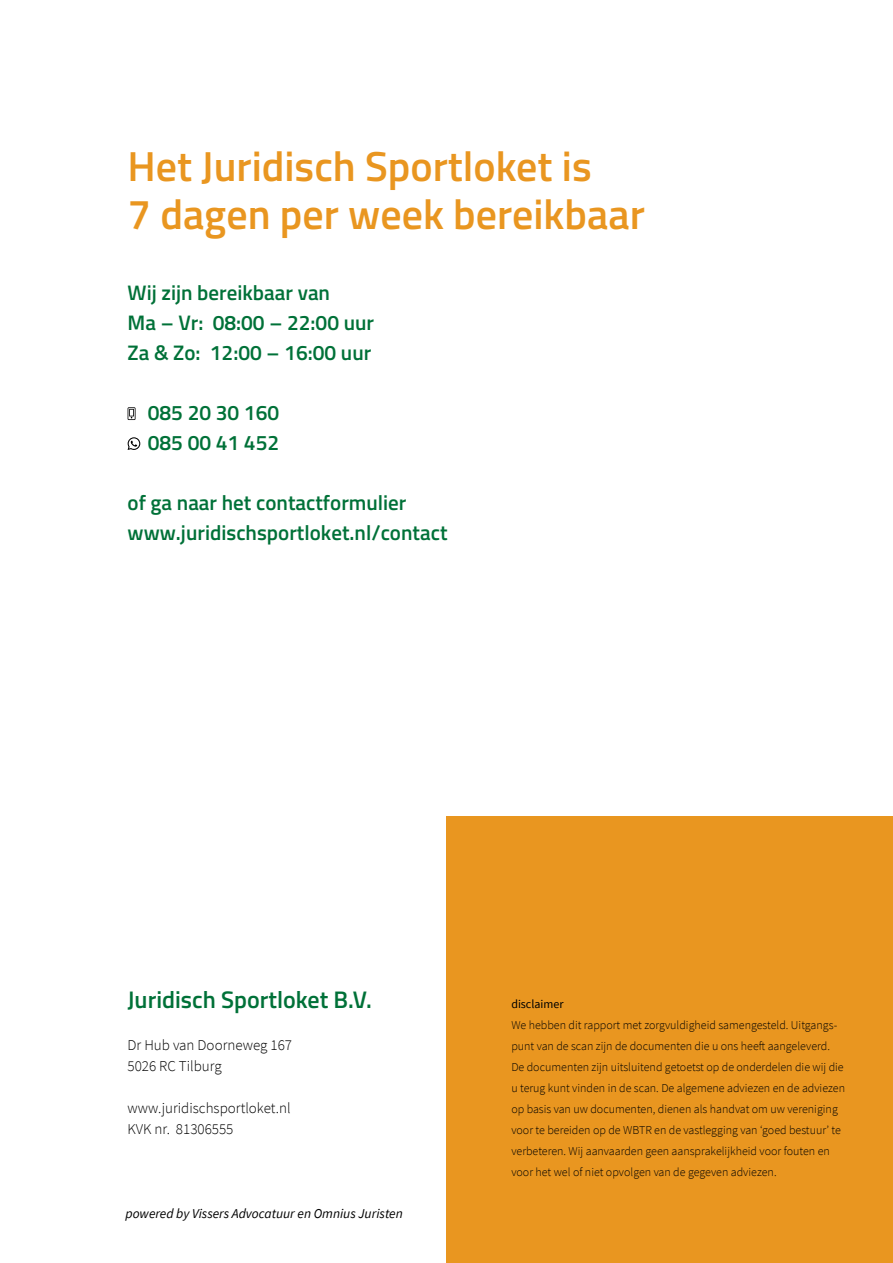
<style>
.page{position:relative;width:893px;height:1263px;background:#fff}
.page>*{position:absolute;margin:0;border:0;box-sizing:border-box;transform-origin:0 0}
._01_Kop_1{font:600 42px/48px "Titillium Web";color:#e99620}
._03_Kop_2{font:600 24px "Titillium Web";color:#007138}
._05_Kop_4{font:600 21px "Titillium Web";color:#007138}
._03_Kop_2-2{font:600 21px "Titillium Web";color:#007138}
.t1{font:300 15px/21px "Source Sans Pro";color:#000}
.t2{font:italic 13.5px "Source Sans Pro";color:#000}
.t3{font:300 12px/21px "Source Sans Pro";color:#000}
._05_bold{font:12px "Source Sans Pro";color:#000}
</style>
<div class="page">
<div style="left:446px;top:816px;width:447px;height:447px;background:#e99620"></div>
<svg style="left:128px;top:407px;width:8px;height:13px"></svg>
<svg style="left:128px;top:437px;width:12px;height:13px"></svg>
<p class="_01_Kop_1" style="left:128px;top:140px;width:519px">Het Juridisch Sportloket is<br>7 dagen per week bereikbaar</p>
<p class="_03_Kop_2-2" style="left:128px;top:277px;width:204px">Wij zijn bereikbaar van</p>
<p class="_03_Kop_2-2" style="left:128px;top:307px;width:248px">Ma – Vr: 08:00 – 22:00 uur</p>
<p class="_03_Kop_2-2" style="left:128px;top:337px;width:245px">Za &amp; Zo: 12:00 – 16:00 uur</p>
<p class="_05_Kop_4" style="left:148px;top:397px;width:133px">085 20 30 160</p>
<p class="_05_Kop_4" style="left:148px;top:427px;width:133px">085 00 41 452</p>
<p class="_05_Kop_4" style="left:128px;top:487px;width:280px">of ga naar het contactformulier</p>
<p class="_05_Kop_4" style="left:128px;top:517px;width:321px">www.juridischsportloket.nl/contact</p>
<p class="_03_Kop_2" style="left:128px;top:982px;width:246px">Juridisch Sportloket B.V.</p>
<p class="t1" style="left:128px;top:1035px;width:166px">Dr Hub van Doorneweg 167<br>5026 RC Tilburg</p>
<p class="t1" style="left:128px;top:1098px;width:164px">www.juridischsportloket.nl</p>
<p class="t1" style="left:128px;top:1119px;width:107px">KVK nr. 81306555</p>
<p class="t2" style="left:125px;top:1205px;width:279px">powered by Vissers Advocatuur en Omnius Juristen</p>
<p class="_05_bold" style="left:511px;top:996px;width:54px">disclaimer</p>
<p class="t3" style="left:511px;top:1015px;width:335px">We hebben dit rapport met zorgvuldigheid samengesteld. Uitgangs&shy;punt van de scan zijn de documenten die u ons heeft aangeleverd.<br>De documenten zijn uitsluitend getoetst op de onderdelen die wij die u terug kunt vinden in de scan. De algemene adviezen en de adviezen op basis van uw documenten, dienen als handvat om uw vereniging voor te bereiden op de WBTR en de vastlegging van ‘goed bestuur’ te verbeteren. Wij aanvaarden geen aansprakelijkheid voor fouten en voor het wel of niet opvolgen van de gegeven adviezen.</p>
</div>
